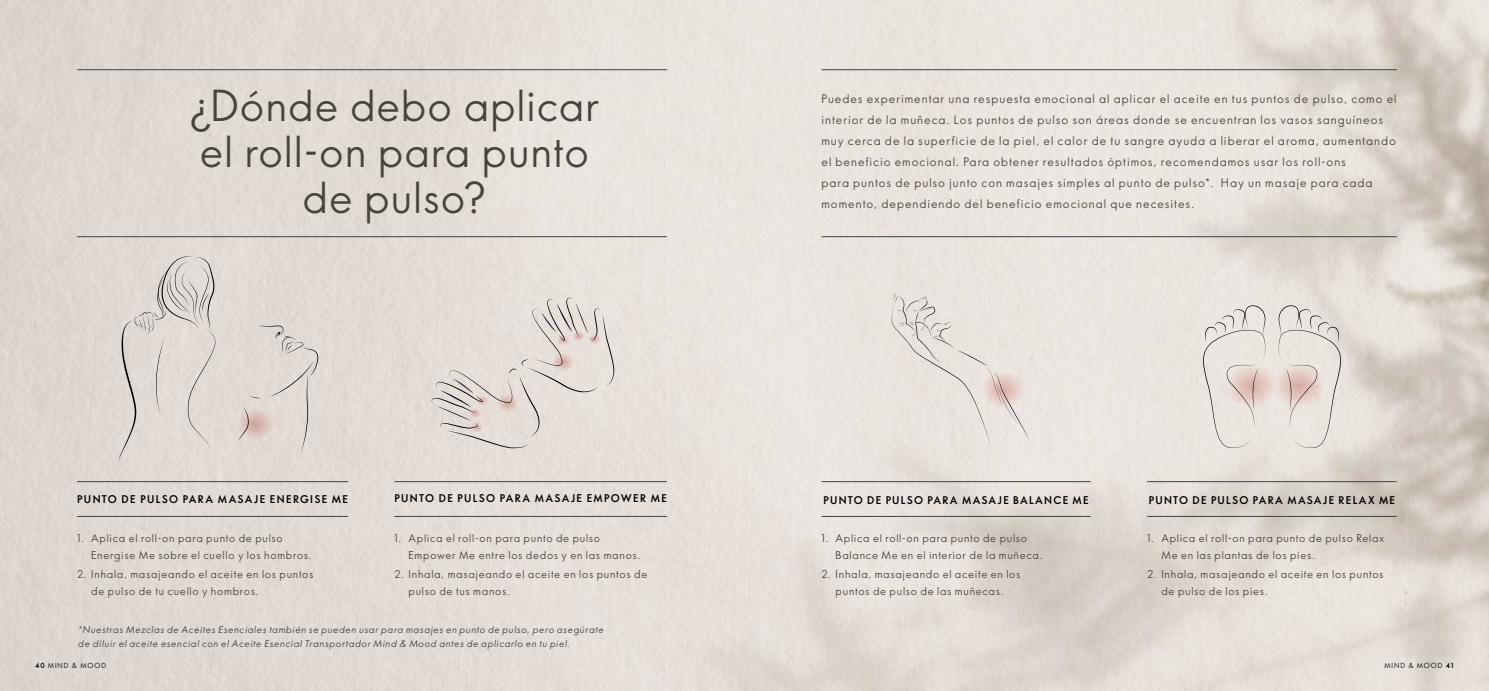
<style>
.page{position:relative;width:1489px;height:691px;background:#fff}
.page>*{position:absolute;margin:0;border:0;box-sizing:border-box;transform-origin:0 0}
.t1{font:41.75px/46.4px "Oriflame Sans Print";letter-spacing:.025em;color:#49433d;text-align:center}
.t2{font:11.62px/20.9px "Oriflame Sans Print";letter-spacing:.085em;color:#49433d}
.t3{font:10.62px/16.2px "Oriflame Sans Print";letter-spacing:.07em;color:#49433d}
.t4{font:700 10.5px "Oriflame Sans Print";letter-spacing:.12em;color:#000}
.t5{font:italic 9.38px/13.8px "Oriflame Sans Print";letter-spacing:.07em;color:#404143}
.t6{font:6.88px "Oriflame Sans Print";letter-spacing:.14em;color:#000}
.s1{font-weight:700}
</style>
<div class="page">
<img style="left:0;top:0;width:1488px;height:691px">
<hr style="left:394px;top:481px;width:273px;height:1px;background:#404143">
<hr style="left:394px;top:516px;width:273px;height:1px;background:#404143">
<hr style="left:77px;top:481px;width:271px;height:1px;background:#404143">
<hr style="left:77px;top:516px;width:271px;height:1px;background:#404143">
<hr style="left:77px;top:69px;width:590px;height:1px;background:#404143">
<hr style="left:77px;top:236px;width:590px;height:1px;background:#404143">
<hr style="left:821px;top:481px;width:269px;height:1px;background:#404143">
<hr style="left:821px;top:516px;width:269px;height:1px;background:#404143">
<hr style="left:1147px;top:481px;width:249px;height:1px;background:#404143">
<hr style="left:1147px;top:516px;width:249px;height:1px;background:#404143">
<hr style="left:821px;top:69px;width:575px;height:1px;background:#404143">
<hr style="left:821px;top:236px;width:575px;height:1px;background:#404143">
<svg style="left:118px;top:256px;width:97px;height:207px;background:#dad3ce"></svg>
<svg style="left:1202px;top:305px;width:139px;height:143px;background:#e4dbd5"></svg>
<svg style="left:431px;top:298px;width:183px;height:150px;background:#e0d8d3"></svg>
<svg style="left:237px;top:325px;width:81px;height:130px;background:#ddd4cf"></svg>
<svg style="left:891px;top:294px;width:138px;height:154px;background:#e6dfda"></svg>
<h1 class="t1" style="left:190px;top:81px;width:411px">¿Dónde debo aplicar el roll-on para punto de pulso?</h1>
<p class="t2" style="left:821px;top:88px;width:576px">Puedes experimentar una respuesta emocional al aplicar el aceite en tus puntos de pulso, como el interior de la muñeca. Los puntos de pulso son áreas donde se encuentran los vasos sanguíneos muy cerca de la superficie de la piel, el calor de tu sangre ayuda a liberar el aroma, aumentando el beneficio emocional. Para obtener resultados óptimos, recomendamos usar los roll-ons<br>para puntos de pulso junto con masajes simples al punto de pulso*. Hay un masaje para cada momento, dependiendo del beneficio emocional que necesites.</p>
<p class="t4" style="left:77px;top:492px;width:272px">PUNTO DE PULSO PARA MASAJE ENERGISE ME</p>
<p class="t4" style="left:394px;top:491px;width:274px">PUNTO DE PULSO PARA MASAJE EMPOWER ME</p>
<p class="t4" style="left:823px;top:493px;width:267px">PUNTO DE PULSO PARA MASAJE BALANCE ME</p>
<p class="t4" style="left:1148px;top:493px;width:248px">PUNTO DE PULSO PARA MASAJE RELAX ME</p>
<p class="t3" style="left:91px;top:530px;width:222px;text-indent:-14px">1. Aplica el roll-on para punto de pulso<br>Energise Me sobre el cuello y los hombros.</p>
<p class="t3" style="left:91px;top:566px;width:224px;text-indent:-14px">2. Inhala, masajeando el aceite en los puntos de pulso de tu cuello y hombros.</p>
<p class="t3" style="left:408px;top:530px;width:233px;text-indent:-14px">1. Aplica el roll-on para punto de pulso<br>Empower Me entre los dedos y en las manos.</p>
<p class="t3" style="left:408px;top:566px;width:240px;text-indent:-14px">2. Inhala, masajeando el aceite en los puntos de pulso de tus manos.</p>
<p class="t5" style="left:78px;top:623px;width:527px">*Nuestras Mezclas de Aceites Esenciales también se pueden usar para masajes en punto de pulso, pero asegúrate de diluir el aceite esencial con el Aceite Esencial Transportador Mind &amp; Mood antes de aplicarlo en tu piel.</p>
<p class="t3" style="left:835px;top:530px;width:208px;text-indent:-14px">1. Aplica el roll-on para punto de pulso<br>Balance Me en el interior de la muñeca.</p>
<p class="t3" style="left:821px;top:566px;width:200px;text-align:center">2. Inhala, masajeando el aceite en los puntos de pulso de las muñecas.</p>
<p class="t3" style="left:1161px;top:530px;width:224px;text-indent:-14px">1. Aplica el roll-on para punto de pulso Relax<br>Me en las plantas de los pies.</p>
<p class="t3" style="left:1161px;top:566px;width:224px;text-indent:-14px">2. Inhala, masajeando el aceite en los puntos de pulso de los pies.</p>
<p class="t6" style="left:35px;top:661px;width:72px"><span class="s1">40</span> MIND &amp; MOOD</p>
<p class="t6" style="left:1384px;top:660px;width:71px">MIND &amp; MOOD <span class="s1">41</span></p>
</div>
